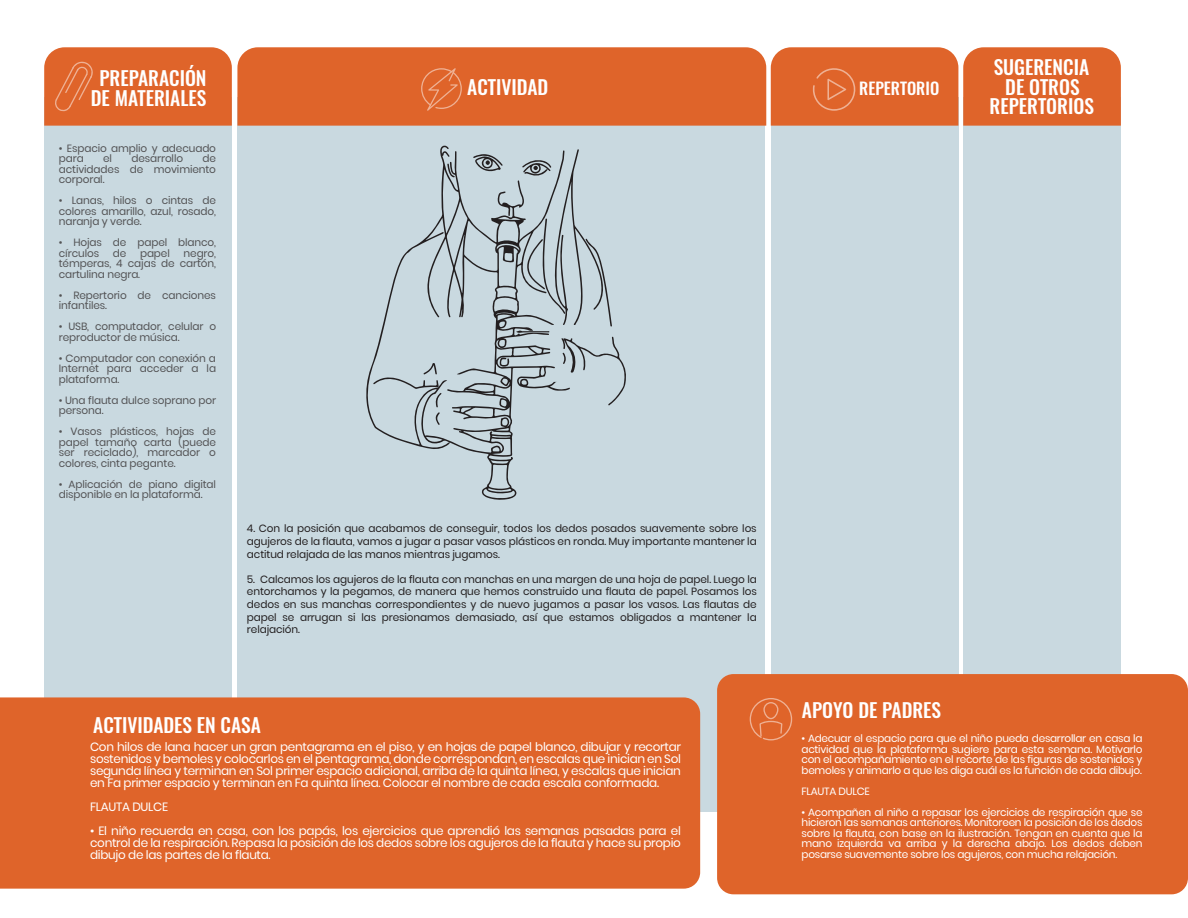
<style>
.page{position:relative;width:1188px;height:918px;background:#fff}
.page>*{position:absolute;margin:0;border:0;box-sizing:border-box;transform-origin:0 0}
.t1{font:500 19.5px/19.5px "Oswald";color:#fff;text-align:center}
.t2{font:500 16.5px "Oswald";color:#fff}
.t3{font:12px/12px "Poppins";letter-spacing:-.025em;color:#fff;text-align:justify}
.t4{font:10.5px/10.5px "Poppins";letter-spacing:-.01em;color:#535355}
.t5{font:10.5px/12.6px "Poppins";letter-spacing:-.01em;color:#231f20;text-align:justify}
.t6{font:10.5px/10.5px "Poppins";letter-spacing:-.025em;color:#fff;text-align:justify}
</style>
<div class="page">
<div style="left:237px;top:97px;width:528px;height:715px;background:#c9d9e0"></div>
<div style="left:44px;top:97px;width:188px;height:715px;background:#c9d9e0"></div>
<div style="left:771px;top:97px;width:188px;height:715px;background:#c9d9e0"></div>
<div style="left:963px;top:97px;width:158px;height:715px;background:#c9d9e0"></div>
<div style="left:717px;top:674px;width:471px;height:220px;background:#df642a;border-radius:16px"></div>
<div style="left:0;top:697px;width:700px;height:192px;background:#df642a"></div>
<svg style="left:750px;top:698px;width:42px;height:42px"></svg>
<div style="left:44px;top:47px;width:1077px;height:79px;background:#df642a"></div>
<svg style="left:366px;top:145px;width:151px;height:355px"></svg>
<svg style="left:499px;top:357px;width:10px;height:10px"></svg>
<svg style="left:447px;top:164px;width:8px;height:13px"></svg>
<svg style="left:373px;top:363px;width:69px;height:62px"></svg>
<svg style="left:473px;top:154px;width:30px;height:19px"></svg>
<svg style="left:516px;top:149px;width:110px;height:257px"></svg>
<h1 class="t1" style="left:91px;top:69px;width:117px">PREPARACIÓN<br>DE MATERIALES</h1>
<p class="t4" style="left:59px;top:143px;width:159px">• Espacio amplio y adecuado para</p>
<p class="t4" style="left:59px;top:153px;width:159px;text-align:justify;text-indent:144px">de actividades de movimiento corporal.</p>
<p class="t4" style="left:59px;top:195px;width:159px;text-align:justify">• Lanas, hilos o cintas de colores amarillo, azul, rosado, naranja y verde.</p>
<p class="t4" style="left:59px;top:237px;width:159px">• Hojas de papel blanco, círculos</p>
<p class="t4" style="left:103px;top:153px;width:10px">el</p>
<p class="t4" style="left:131px;top:153px;width:53px">desarrollo</p>
<p class="t4" style="left:113px;top:248px;width:15px">de</p>
<p class="t4" style="left:140px;top:248px;width:31px">papel</p>
<p class="t4" style="left:59px;top:248px;width:159px;text-align:justify;text-indent:125px">negro, témperas, 4 cajas de cartón, cartulina negra.</p>
<p class="t4" style="left:59px;top:290px;width:159px">• Repertorio de canciones infantiles.</p>
<p class="t4" style="left:59px;top:321px;width:159px">• USB, computador, celular o reproductor de música.</p>
<p class="t4" style="left:59px;top:353px;width:159px;text-align:justify">• Computador con conexión a Internet para acceder a la plataforma.</p>
<p class="t4" style="left:59px;top:395px;width:159px">• Una flauta dulce soprano por persona.</p>
<p class="t4" style="left:59px;top:426px;width:159px;text-align:justify">• Vasos plásticos, hojas de papel tamaño carta (puede ser reciclado), marcador o colores, cinta pegante.</p>
<p class="t4" style="left:59px;top:479px;width:159px">• Aplicación de piano digital disponible en la plataforma.</p>
<h1 class="t1" style="left:467px;top:78px;width:83px">ACTIVIDAD</h1>
<p class="t5" style="left:247px;top:522px;width:511px">4. Con la posición que acabamos de conseguir, todos los dedos posados suavemente sobre los agujeros de la flauta, vamos a jugar a pasar vasos plásticos en ronda. Muy importante mantener la actitud relajada de las manos mientras jugamos.</p>
<p class="t5" style="left:247px;top:573px;width:511px">5. Calcamos los agujeros de la flauta con manchas en una margen de una hoja de papel. Luego la entorchamos y la pegamos, de manera que hemos construido una flauta de papel. Posamos los dedos en sus manchas correspondientes y de nuevo jugamos a pasar los vasos. Las flautas de papel se arrugan si las presionamos demasiado, así que estamos obligados a mantener la relajación.</p>
<h1 class="t1" style="left:93px;top:716px;width:169px">ACTIVIDADES EN CASA</h1>
<p class="t3" style="left:90px;top:741px;width:592px">Con hilos de lana hacer un gran pentagrama en el piso, y en hojas de papel blanco, dibujar y recortar sostenidos y bemoles y colocarlos en el pentagrama, donde correspondan, en escalas que inician en Sol segunda línea y terminan en Sol primer espacio adicional, arriba de la quinta línea, y escalas que inician en Fa primer espacio y terminan en Fa quinta línea. Colocar el nombre de cada escala conformada.</p>
<p class="t3" style="left:90px;top:801px;width:80px">FLAUTA DULCE</p>
<p class="t3" style="left:90px;top:825px;width:592px">• El niño recuerda en casa, con los papás, los ejercicios que aprendió las semanas pasadas para el control de la respiración. Repasa la posición de los dedos sobre los agujeros de la flauta y hace su propio dibujo de las partes de la flauta.</p>
<h2 class="t2" style="left:859px;top:77px;width:82px">REPERTORIO</h2>
<h1 class="t1" style="left:990px;top:58px;width:106px">SUGERENCIA<br>DE OTROS<br>REPERTORIOS</h1>
<h1 class="t1" style="left:802px;top:701px;width:141px">APOYO DE PADRES</h1>
<p class="t6" style="left:802px;top:734px;width:343px">• Adecuar el espacio para que el niño pueda desarrollar en casa la actividad que la plataforma sugiere para esta semana. Motivarlo con el acompañamiento en el recorte de las figuras de sostenidos y bemoles y animarlo a que les diga cuál es la función de cada dibujo.</p>
<p class="t6" style="left:802px;top:786px;width:70px">FLAUTA DULCE</p>
<p class="t6" style="left:802px;top:807px;width:343px">• Acompañen al niño a repasar los ejercicios de respiración que se hicieron las semanas anteriores. Monitoreen la posición de los dedos sobre la flauta, con base en la ilustración. Tengan en cuenta que la mano izquierda va arriba y la derecha abajo. Los dedos deben posarse suavemente sobre los agujeros, con mucha relajación.</p>
</div>
